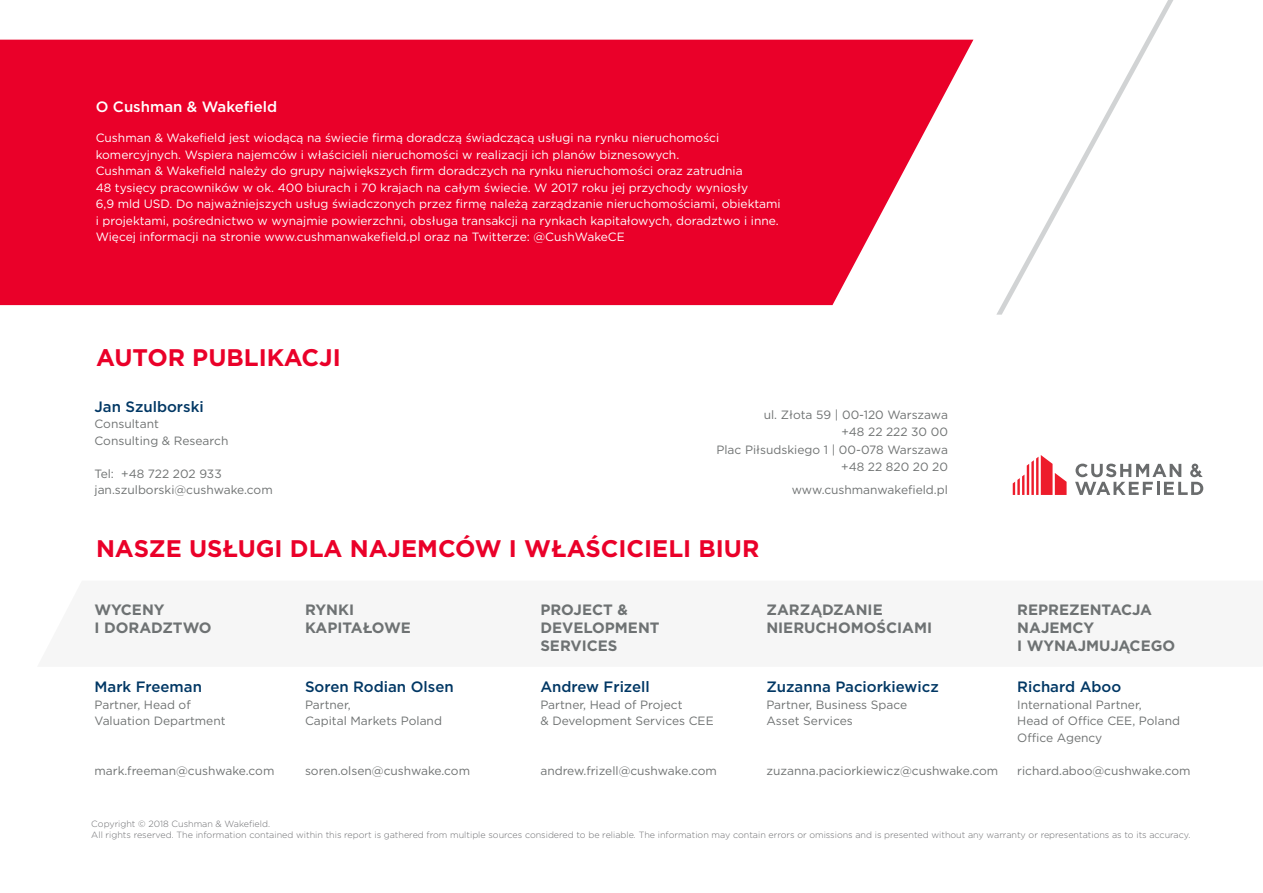
<style>
.page{position:relative;width:1263px;height:893px;background:#fff}
.page>*{position:absolute;margin:0;border:0;box-sizing:border-box;transform-origin:0 0}
.t1{font:700 24px "Gotham";color:#ea0029}
.t2{font:700 15px/18px "Gotham";color:#6e7273}
.t3{font:500 15px "Gotham";color:#003764}
.t4{font:500 15px "Gotham";color:#fff}
.t5{font:12px/16.5px "Gotham";color:#fff}
.t6{font:12px/16.5px "Gotham";color:#6f7272}
.t7{font:300 9px/10.8px "Gotham";color:#6d6e71}
</style>
<div class="page">
<svg style="left:0;top:40px;width:973px;height:265px;background:#eb1238"></svg>
<svg style="left:1013px;top:455px;width:53px;height:40px"></svg>
<svg style="left:1075px;top:464px;width:128px;height:31px"></svg>
<svg style="left:996px;top:0;width:177px;height:315px"></svg>
<p class="t4" style="left:96px;top:97px;width:183px">O Cushman &amp; Wakefield</p>
<p class="t5" style="left:96px;top:130px;width:686px">Cushman &amp; Wakefield jest wiodącą na świecie firmą doradczą świadczącą usługi na rynku nieruchomości komercyjnych. Wspiera najemców i właścicieli nieruchomości w realizacji ich planów biznesowych.<br>Cushman &amp; Wakefield należy do grupy największych firm doradczych na rynku nieruchomości oraz zatrudnia<br>48 tysięcy pracowników w ok. 400 biurach i 70 krajach na całym świecie. W 2017 roku jej przychody wyniosły<br>6,9 mld USD. Do najważniejszych usług świadczonych przez firmę należą zarządzanie nieruchomościami, obiektami i projektami, pośrednictwo w wynajmie powierzchni, obsługa transakcji na rynkach kapitałowych, doradztwo i inne.<br>Więcej informacji na stronie www.cushmanwakefield.pl oraz na Twitterze: @CushWakeCE</p>
<h1 class="t1" style="left:96px;top:341px;width:246px">AUTOR PUBLIKACJI</h1>
<p class="t3" style="left:94px;top:397px;width:111px">Jan Szulborski</p>
<p class="t6" style="left:94px;top:415px;width:135px">Consultant<br>Consulting &amp; Research</p>
<p class="t6" style="left:94px;top:465px;width:180px">Tel: +48 722 202 933 jan.szulborski@cushwake.com</p>
<p class="t6" style="left:716px;top:406px;width:233px;line-height:17.2px;text-align:right">ul. Złota 59 | 00-120 Warszawa<br>+48 22 222 30 00<br>Plac Piłsudskiego 1 | 00-078 Warszawa +48 22 820 20 20</p>
<p class="t6" style="left:792px;top:481px;width:158px">www.cushmanwakefield.pl</p>
<h1 class="t1" style="left:96px;top:533px;width:665px">NASZE USŁUGI DLA NAJEMCÓW I WŁAŚCICIELI BIUR</h1>
<p class="t2" style="left:94px;top:600px;width:119px">WYCENY<br>I DORADZTWO</p>
<p class="t2" style="left:305px;top:600px;width:107px">RYNKI<br>KAPITAŁOWE</p>
<p class="t2" style="left:540px;top:600px;width:121px">PROJECT &amp;<br>DEVELOPMENT<br>SERVICES</p>
<p class="t2" style="left:766px;top:600px;width:167px">ZARZĄDZANIE<br>NIERUCHOMOŚCIAMI</p>
<p class="t2" style="left:1017px;top:600px;width:159px">REPREZENTACJA<br>NAJEMCY<br>I WYNAJMUJĄCEGO</p>
<p class="t3" style="left:94px;top:677px;width:109px">Mark Freeman</p>
<p class="t6" style="left:94px;top:696px;width:133px">Partner, Head of<br>Valuation Department</p>
<p class="t6" style="left:94px;top:762px;width:181px">mark.freeman@cushwake.com</p>
<p class="t3" style="left:305px;top:677px;width:150px">Soren Rodian Olsen</p>
<p class="t6" style="left:305px;top:696px;width:138px">Partner,<br>Capital Markets Poland</p>
<p class="t6" style="left:305px;top:762px;width:167px">soren.olsen@cushwake.com</p>
<p class="t3" style="left:540px;top:677px;width:111px">Andrew Frizell</p>
<p class="t6" style="left:540px;top:696px;width:175px">Partner, Head of Project<br>&amp; Development Services CEE</p>
<p class="t6" style="left:540px;top:762px;width:178px">andrew.frizell@cushwake.com</p>
<p class="t3" style="left:766px;top:677px;width:174px">Zuzanna Paciorkiewicz</p>
<p class="t6" style="left:766px;top:696px;width:142px">Partner, Business Space<br>Asset Services</p>
<p class="t6" style="left:766px;top:762px;width:233px">zuzanna.paciorkiewicz@cushwake.com</p>
<p class="t3" style="left:1017px;top:677px;width:105px">Richard Aboo</p>
<p class="t6" style="left:1017px;top:696px;width:164px">International Partner,<br>Head of Office CEE, Poland<br>Office Agency</p>
<p class="t6" style="left:1017px;top:762px;width:175px">richard.aboo@cushwake.com</p>
<p class="t7" style="left:91px;top:819px;width:1100px">Copyright © 2018 Cushman &amp; Wakefield.<br>All rights reserved. The information contained within this report is gathered from multiple sources considered to be reliable. The information may contain errors or omissions and is presented without any warranty or representations as to its accuracy.</p>
</div>
